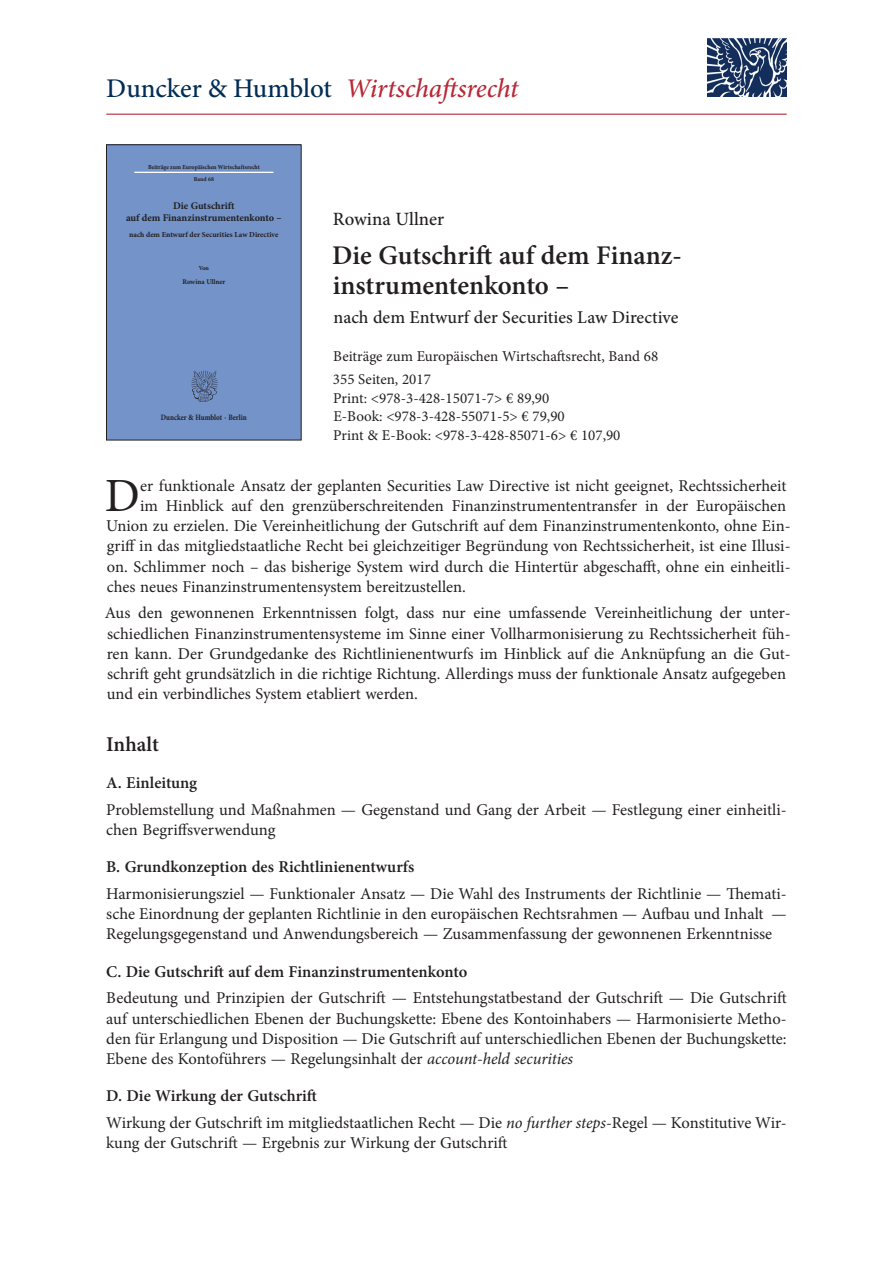
<style>
.page{position:relative;width:893px;height:1263px;background:#fff}
.page>*{position:absolute;margin:0;border:0;box-sizing:border-box;transform-origin:0 0}
.t1{font:47.7px "Minion Pro";color:#231f20}
.t2{font:600 27px/30px "Minion Pro";color:#231f20}
.t3{font:italic 500 27px "Minion Pro";letter-spacing:-.01em;color:#b72837}
.t4{font:600 21px "Minion Pro";color:#231f20}
.t5{font:500 18.75px "Minion Pro";color:#231f20}
.t6{font:500 18px "Minion Pro";color:#231f20}
.t7{font:16.5px/20.2px "Minion Pro";color:#231f20}
.t8{font:600 16.5px "Minion Pro";color:#231f20}
.t9{font:15px/18.8px "Minion Pro";color:#231f20}
.t10{font:700 10.2px/11.7px "Minion Pro";letter-spacing:-.005em;color:#231f20;text-align:center}
.t11{font:700 8.1px "Minion Pro";letter-spacing:-.005em;color:#231f20;scale:.86 1}
.t12{font:700 7.65px "Minion Pro";letter-spacing:-.005em;color:#231f20}
.t13{font:700 7.2px "Minion Pro";color:#231f20}
.t14{font:700 6.15px "Minion Pro";letter-spacing:.005em;color:#231f20;scale:.95 1}
.t15{font:700 6.15px "Minion Pro";letter-spacing:.005em;color:#231f20}
.t16{font:700 6px "Minion Pro";color:#231f20}
.s1{font-style:normal;color:#002d56}
.s2{font-style:italic}
.s3{font-weight:600}
</style>
<div class="page">
<div style="left:106px;top:145px;width:195px;height:295px;background:#7393c9"></div>
<hr style="left:134px;top:172px;width:139px;height:1px;background:#fff">
<img style="left:191px;top:370px;width:27px;height:32px">
<div style="left:106px;top:145px;width:195px;height:295px;border:1px solid #231f20"></div>
<img style="left:707px;top:38px;width:79px;height:59px">
<hr style="left:106px;top:114px;width:681px;height:1px;background:#b72837">
<h2 class="t3" style="left:106px;top:70px;width:414px"><span class="s1">Duncker &amp; Humblot</span> Wirtschaftsrecht</h2>
<p class="t14" style="left:148px;top:162px;width:119px">Beiträge zum Europäischen Wirtschaftsrecht</p>
<p class="t16" style="left:194px;top:174px;width:22px">Band 68</p>
<p class="t10" style="left:126px;top:200px;width:157px">Die Gutschrift<br>auf dem Finanzinstrumentenkonto –</p>
<p class="t12" style="left:129px;top:229px;width:151px">nach dem Entwurf der Securities Law Directive</p>
<p class="t15" style="left:199px;top:263px;width:12px">Von</p>
<p class="t13" style="left:182px;top:277px;width:44px">Rowina Ullner</p>
<p class="t11" style="left:161px;top:411px;width:102px">Duncker &amp; Humblot · Berlin</p>
<p class="t5" style="left:333px;top:207px;width:113px">Rowina Ullner</p>
<h2 class="t2" style="left:332px;top:240px;width:351px">Die Gutschrift auf dem Finanz&shy;instrumentenkonto –</h2>
<p class="t6" style="left:334px;top:306px;width:346px">nach dem Entwurf der Securities Law Directive</p>
<p class="t9" style="left:333px;top:345px;width:327px;line-height:23px">Beiträge zum Europäischen Wirtschaftsrecht, Band 68<br>355 Seiten, 2017</p>
<p class="t9" style="left:333px;top:389px;width:289px">Print: &lt;978-3-428-15071-7&gt; € 89,90<br>E-Book: &lt;978-3-428-55071-5&gt; € 79,90<br>Print &amp; E-Book: &lt;978-3-428-85071-6&gt; € 107,90</p>
<h1 class="t1" style="left:105px;top:464px;width:37px">D</h1>
<p class="t7" style="left:140px;top:475px;width:648px">er funktionale Ansatz der geplanten Securities Law Directive ist nicht geeignet, Rechtssicherheit</p>
<p class="t7" style="left:140px;top:495px;width:647px">im Hinblick auf den grenzüberschreitenden Finanzinstrumententransfer in der Europäischen</p>
<p class="t7" style="left:106px;top:516px;width:686px">Union zu erzielen. Die Vereinheitlichung der Gutschrift auf dem Finanzinstrumentenkonto, ohne Ein-</p>
<p class="t7" style="left:107px;top:536px;width:685px">griff in das mitgliedstaatliche Recht bei gleichzeitiger Begründung von Rechtssicherheit, ist eine Illusi-</p>
<p class="t7" style="left:107px;top:556px;width:685px">on. Schlimmer noch – das bisherige System wird durch die Hintertür abgeschafft, ohne ein einheitli-</p>
<p class="t7" style="left:107px;top:576px;width:361px">ches neues Finanzinstrumentensystem bereitzustellen.</p>
<p class="t7" style="left:105px;top:603px;width:687px">Aus den gewonnenen Erkenntnissen folgt, dass nur eine umfassende Vereinheitlichung der unter&shy;schiedlichen Finanzinstrumentensysteme im Sinne einer Vollharmonisierung zu Rechtssicherheit füh&shy;ren kann. Der Grundgedanke des Richtlinienentwurfs im Hinblick auf die Anknüpfung an die Gut&shy;schrift geht grundsätzlich in die richtige Richtung. Allerdings muss der funktionale Ansatz aufgegeben und ein verbindliches System etabliert werden.</p>
<p class="t4" style="left:106px;top:730px;width:54px">Inhalt</p>
<p class="t8" style="left:106px;top:771px;width:92px">A. Einleitung</p>
<p class="t7" style="left:106px;top:799px;width:682px">Problemstellung und Maßnahmen — Gegenstand und Gang der Arbeit — Festlegung einer einheitli&shy;chen Begriffsverwendung</p>
<p class="t8" style="left:106px;top:856px;width:309px">B. Grundkonzeption des Richtlinienentwurfs</p>
<p class="t7" style="left:106px;top:884px;width:682px;text-align:justify">Harmonisierungsziel — Funktionaler Ansatz — Die Wahl des Instruments der Richtlinie — Themati&shy;sche Einordnung der geplanten Richtlinie in den europäischen Rechtsrahmen — Aufbau und Inhalt — Regelungsgegenstand und Anwendungsbereich — Zusammenfassung der gewonnenen Erkenntnisse</p>
<p class="t8" style="left:106px;top:960px;width:363px">C. Die Gutschrift auf dem Finanzinstrumentenkonto</p>
<p class="t7" style="left:106px;top:988px;width:682px;text-align:justify">Bedeutung und Prinzipien der Gutschrift — Entstehungstatbestand der Gutschrift — Die Gutschrift auf unterschiedlichen Ebenen der Buchungskette: Ebene des Kontoinhabers — Harmonisierte Metho&shy;den für Erlangung und Disposition — Die Gutschrift auf unterschiedlichen Ebenen der Buchungskette:<br>Ebene des Kontoführers — Regelungsinhalt der <span class="s2">account-held securities</span></p>
<p class="t7" style="left:106px;top:1083px;width:682px;line-height:26.7px"><span class="s3">D. Die Wirkung der Gutschrift<br></span>Wirkung der Gutschrift im mitgliedstaatlichen Recht — Die <span class="s2">no further steps</span>-Regel — Konstitutive Wir-</p>
<p class="t7" style="left:106px;top:1133px;width:403px">kung der Gutschrift — Ergebnis zur Wirkung der Gutschrift</p>
</div>
